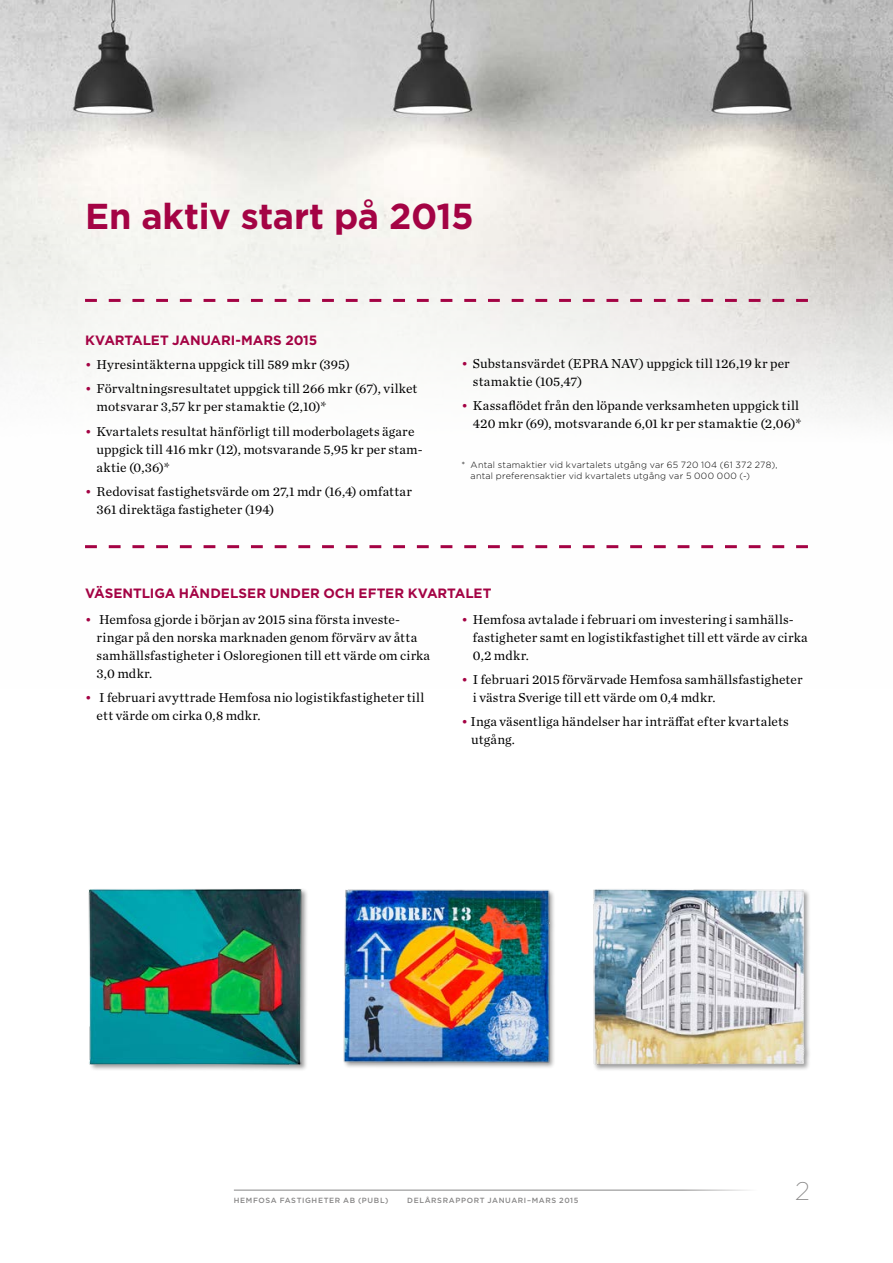
<style>
.page{position:relative;width:893px;height:1263px;background:#fff}
.page>*{position:absolute;margin:0;border:0;box-sizing:border-box;transform-origin:0 0}
.t1{font:700 36px "Gotham";letter-spacing:-.01em;color:#a40344}
.t2{font:200 25.5px "Gotham";color:#878686}
.t3{font:13.5px/18px "Chronicle Text G1";letter-spacing:.01em;color:#000}
.t4{font:700 13.5px "Gotham";letter-spacing:-.005em;color:#a40344}
.t5{font:300 9px/10.8px "Gotham";letter-spacing:.025em;color:#000}
.t6{font:500 7.5px "Gotham";letter-spacing:.08em;color:#878686}
.s1{color:#a40344}
</style>
<div class="page">
<img style="left:0;top:0;width:893px;height:549px">
<hr style="left:234px;top:1190px;width:551px;height:1px;background:#878686">
<svg style="left:85px;top:545px;width:723px;height:3px"></svg>
<svg style="left:85px;top:299px;width:723px;height:3px"></svg>
<img style="left:88px;top:889px;width:219px;height:180px">
<img style="left:343px;top:889px;width:211px;height:179px">
<div style="left:592px;top:888px;width:220px;height:184px;background:#f8f8f8"></div>
<img style="left:593px;top:889px;width:216px;height:180px">
<h1 class="t1" style="left:85px;top:192px;width:390px">En aktiv start på 2015</h1>
<p class="t4" style="left:85px;top:331px;width:234px">KVARTALET JANUARI-MARS 2015</p>
<p class="t3" style="left:85px;top:355px;width:266px"><span class="s1">•</span> Hyresintäkterna uppgick till 589 mkr (395)</p>
<p class="t3" style="left:97px;top:379px;width:322px;text-indent:-12px"><span class="s1">•</span> Förvaltningsresultatet uppgick till 266 mkr (67), vilket motsvarar 3,57 kr per stamaktie (2,10)*</p>
<p class="t3" style="left:97px;top:421px;width:328px;text-indent:-12px"><span class="s1">•</span> Kvartalets resultat hänförligt till moderbolagets ägare uppgick till 416 mkr (12), motsvarande 5,95 kr per stam&shy;aktie (0,36)*</p>
<p class="t3" style="left:97px;top:482px;width:317px;text-indent:-12px"><span class="s1">•</span> Redovisat fastighetsvärde om 27,1 mdr (16,4) omfattar<br>361 direktäga fastigheter (194)</p>
<p class="t3" style="left:473px;top:354px;width:318px;text-indent:-12px"><span class="s1">•</span> Substansvärdet (EPRA NAV) uppgick till 126,19 kr per stamaktie (105,47)</p>
<p class="t3" style="left:461px;top:396px;width:342px;text-align:right"><span class="s1">•</span> Kassaflödet från den löpande verksamheten uppgick till<br>420 mkr (69), motsvarande 6,01 kr per stamaktie (2,06)*</p>
<p class="t5" style="left:471px;top:459px;width:308px;text-indent:-9px">* Antal stamaktier vid kvartalets utgång var 65 720 104 (61 372 278), antal preferensaktier vid kvartalets utgång var 5 000 000 (-)</p>
<p class="t4" style="left:85px;top:584px;width:408px">VÄSENTLIGA HÄNDELSER UNDER OCH EFTER KVARTALET</p>
<p class="t3" style="left:97px;top:609px;width:335px;text-indent:-12px"><span class="s1">•</span> Hemfosa gjorde i början av 2015 sina första investe&shy;ringar på den norska marknaden genom förvärv av åtta samhällsfastigheter i Osloregionen till ett värde om cirka 3,0 mdkr.</p>
<p class="t3" style="left:97px;top:688px;width:329px;text-indent:-12px"><span class="s1">•</span> I februari avyttrade Hemfosa nio logistikfastigheter till ett värde om cirka 0,8 mdkr.</p>
<p class="t3" style="left:473px;top:609px;width:336px;text-indent:-12px"><span class="s1">•</span> Hemfosa avtalade i februari om investering i samhälls&shy;fastigheter samt en logistikfastighet till ett värde av cirka<br>0,2 mdkr.</p>
<p class="t3" style="left:473px;top:670px;width:331px;text-indent:-12px"><span class="s1">•</span> I februari 2015 förvärvade Hemfosa samhällsfastigheter i västra Sverige till ett värde om 0,4 mdkr.</p>
<p class="t3" style="left:471px;top:712px;width:319px;text-indent:-10px"><span class="s1">•</span> Inga väsentliga händelser har inträffat efter kvartalets utgång.</p>
<p class="t6" style="left:234px;top:1195px;width:156px">HEMFOSA FASTIGHETER AB (PUBL)</p>
<p class="t6" style="left:407px;top:1195px;width:173px">DELÅRSRAPPORT JANUARI–MARS 2015</p>
<h2 class="t2" style="left:795px;top:1175px;width:16px">2</h2>
</div>
